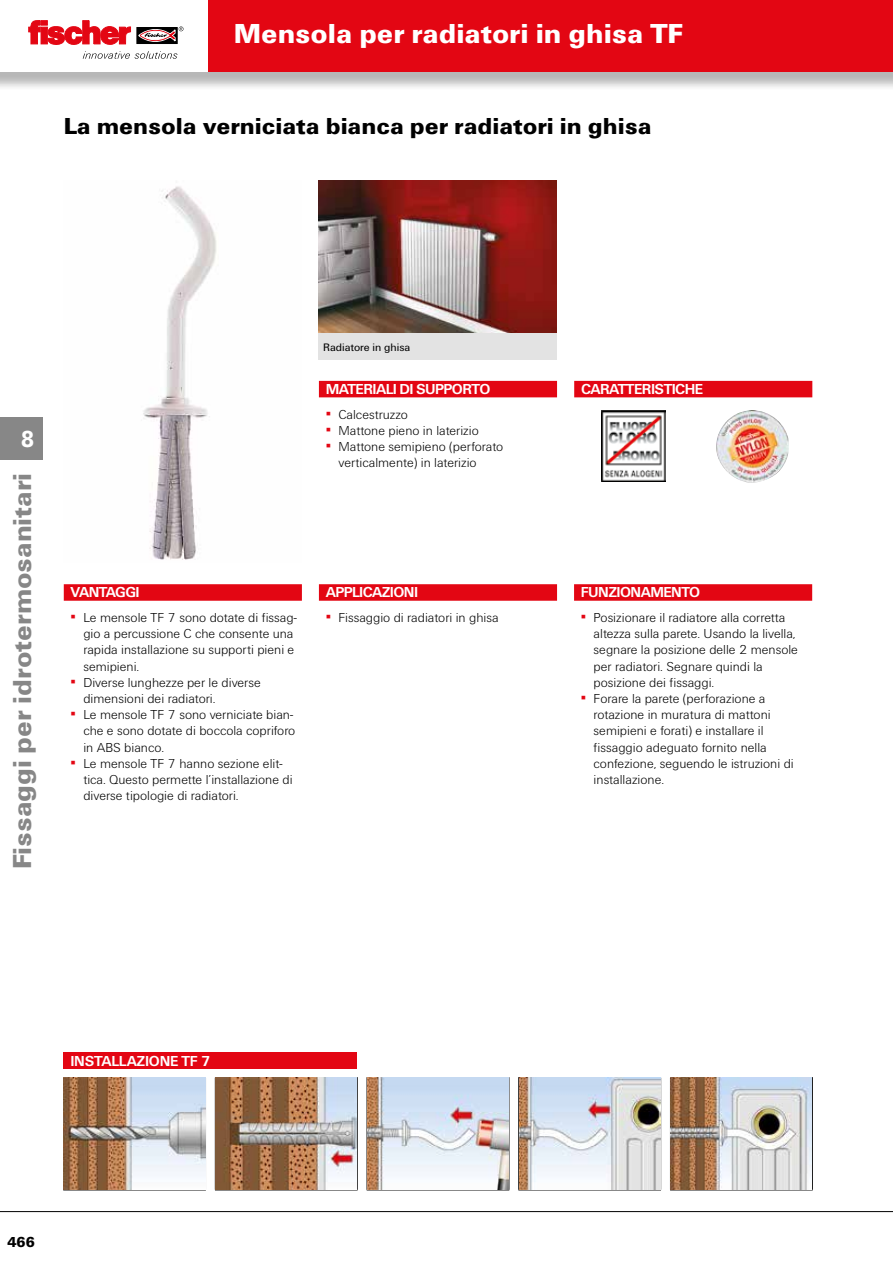
<style>
.page{position:relative;width:893px;height:1263px;background:#fff}
.page>*{position:absolute;margin:0;border:0;box-sizing:border-box;transform-origin:0 0}
.t1{font:900 28.5px "Fi We";color:#fff}
.t2{font:900 27px "Fi We";color:#878787}
.t3{font:900 24px "Fi We";color:#000}
.t4{font:900 24px "Fi We";color:#fff;scale:.88 1}
.t5{font:700 15px "Fi We";letter-spacing:-.04em;color:#fff}
.t6{font:700 15px "Fi We";letter-spacing:-.02em;color:#fff}
.t7{font:900 15px "Fi We";color:#000}
.t8{font:300 13.5px/16.2px "Fi We";color:#000}
.t9{font:11.25px "Fi We";color:#000}
.s1{font-weight:400;color:#e30613}
</style>
<div class="page">
<hr style="left:0;top:1211px;width:893px;height:1px;background:#000">
<div style="left:0;top:0;width:893px;height:91px;background:#000;opacity:.29"></div>
<div style="left:0;top:0;width:893px;height:72px;background:#e30613"></div>
<div style="left:0;top:0;width:208px;height:72px;background:#fff"></div>
<svg style="left:137px;top:27px;width:41px;height:17px"></svg>
<svg style="left:29px;top:21px;width:102px;height:24px"></svg>
<svg style="left:139px;top:26px;width:44px;height:15px"></svg>
<svg style="left:83px;top:51px;width:94px;height:8px"></svg>
<div style="left:0;top:417px;width:43px;height:42px;background:#878787"></div>
<img style="left:319px;top:180px;width:238px;height:153px">
<img style="left:143px;top:186px;width:74px;height:374px">
<div style="left:64px;top:584px;width:238px;height:17px;background:#e30613"></div>
<div style="left:319px;top:584px;width:238px;height:17px;background:#e30613"></div>
<div style="left:574px;top:584px;width:238px;height:17px;background:#e30613"></div>
<div style="left:319px;top:381px;width:238px;height:16px;background:#e30613"></div>
<div style="left:319px;top:333px;width:238px;height:27px;background:#e3e3e3"></div>
<div style="left:64px;top:1052px;width:293px;height:17px;background:#e30613"></div>
<hr style="left:63px;top:1077px;width:143px;height:1px;background:#000">
<hr style="left:63px;top:1078px;width:1px;height:111px;background:#000">
<hr style="left:205px;top:1078px;width:1px;height:111px;background:#000">
<hr style="left:63px;top:1189px;width:143px;height:1px;background:#000">
<hr style="left:215px;top:1077px;width:143px;height:1px;background:#000">
<hr style="left:215px;top:1078px;width:1px;height:111px;background:#000">
<hr style="left:357px;top:1078px;width:1px;height:111px;background:#000">
<hr style="left:215px;top:1189px;width:143px;height:1px;background:#000">
<hr style="left:367px;top:1077px;width:142px;height:1px;background:#000">
<hr style="left:509px;top:1078px;width:1px;height:111px;background:#000">
<hr style="left:367px;top:1189px;width:142px;height:1px;background:#000">
<hr style="left:518px;top:1077px;width:143px;height:1px;background:#000">
<hr style="left:518px;top:1078px;width:1px;height:111px;background:#000">
<hr style="left:660px;top:1078px;width:1px;height:111px;background:#000">
<hr style="left:518px;top:1189px;width:143px;height:1px;background:#000">
<hr style="left:670px;top:1077px;width:143px;height:1px;background:#000">
<hr style="left:670px;top:1078px;width:1px;height:111px;background:#000">
<hr style="left:812px;top:1078px;width:1px;height:111px;background:#000">
<hr style="left:670px;top:1189px;width:143px;height:1px;background:#000">
<img style="left:64px;top:1078px;width:141px;height:111px">
<img style="left:216px;top:1078px;width:141px;height:111px">
<img style="left:367px;top:1078px;width:142px;height:111px">
<img style="left:519px;top:1078px;width:141px;height:111px">
<img style="left:671px;top:1078px;width:141px;height:111px">
<div style="left:574px;top:381px;width:238px;height:16px;background:#e30613"></div>
<img style="left:602px;top:410px;width:63px;height:71px">
<img style="left:716px;top:410px;width:73px;height:72px">
<h1 class="t1" style="left:234px;top:17px;width:451px">Mensola per radiatori in ghisa TF</h1>
<h3 class="t3" style="left:64px;top:113px;width:589px">La mensola verniciata bianca per radiatori in ghisa</h3>
<h3 class="t4" style="left:21px;top:425px;width:16px">8</h3>
<h2 class="t2" style="left:7px;top:869px;width:398px;rotate:-90deg">Fissaggi per idrotermosanitari</h2>
<p class="t9" style="left:323px;top:341px;width:89px">Radiatore in ghisa</p>
<p class="t5" style="left:326px;top:381px;width:166px">MATERIALI DI SUPPORTO</p>
<p class="t8" style="left:326px;top:406px;width:84px"><span class="s1">▪</span> Calcestruzzo</p>
<p class="t8" style="left:326px;top:422px;width:155px"><span class="s1">▪</span> Mattone pieno in laterizio</p>
<p class="t8" style="left:338px;top:439px;width:166px;text-indent:-13px"><span class="s1">▪</span> Mattone semipieno (perforato verticalmente) in laterizio</p>
<p class="t5" style="left:71px;top:584px;width:71px">VANTAGGI</p>
<p class="t8" style="left:83px;top:610px;width:215px;text-indent:-13px"><span class="s1">▪</span> Le mensole TF 7 sono dotate di fissag&shy;gio a percussione C che consente una rapida installazione su supporti pieni e semipieni.</p>
<p class="t8" style="left:83px;top:674px;width:179px;text-indent:-13px"><span class="s1">▪</span> Diverse lunghezze per le diverse dimensioni dei radiatori.</p>
<p class="t8" style="left:83px;top:707px;width:214px;text-indent:-13px"><span class="s1">▪</span> Le mensole TF 7 sono verniciate bian&shy;che e sono dotate di boccola copriforo in ABS bianco.</p>
<p class="t8" style="left:83px;top:755px;width:211px;text-indent:-13px"><span class="s1">▪</span> Le mensole TF 7 hanno sezione elit&shy;tica. Questo permette l’installazione di diverse tipologie di radiatori.</p>
<p class="t5" style="left:326px;top:584px;width:94px">APPLICAZIONI</p>
<p class="t8" style="left:326px;top:610px;width:174px"><span class="s1">▪</span> Fissaggio di radiatori in ghisa</p>
<p class="t6" style="left:70px;top:1053px;width:142px">INSTALLAZIONE TF 7</p>
<p class="t7" style="left:7px;top:1234px;width:29px">466</p>
<p class="t5" style="left:581px;top:381px;width:124px">CARATTERISTICHE</p>
<p class="t5" style="left:581px;top:584px;width:121px">FUNZIONAMENTO</p>
<p class="t8" style="left:594px;top:610px;width:206px;text-indent:-13px"><span class="s1">▪</span> Posizionare il radiatore alla corretta altezza sulla parete. Usando la livella, segnare la posizione delle 2 mensole per radiatori. Segnare quindi la posizione dei fissaggi.</p>
<p class="t8" style="left:594px;top:691px;width:202px;text-indent:-13px"><span class="s1">▪</span> Forare la parete (perforazione a rotazione in muratura di mattoni semipieni e forati) e installare il fissaggio adeguato fornito nella confezione, seguendo le istruzioni di installazione.</p>
</div>
